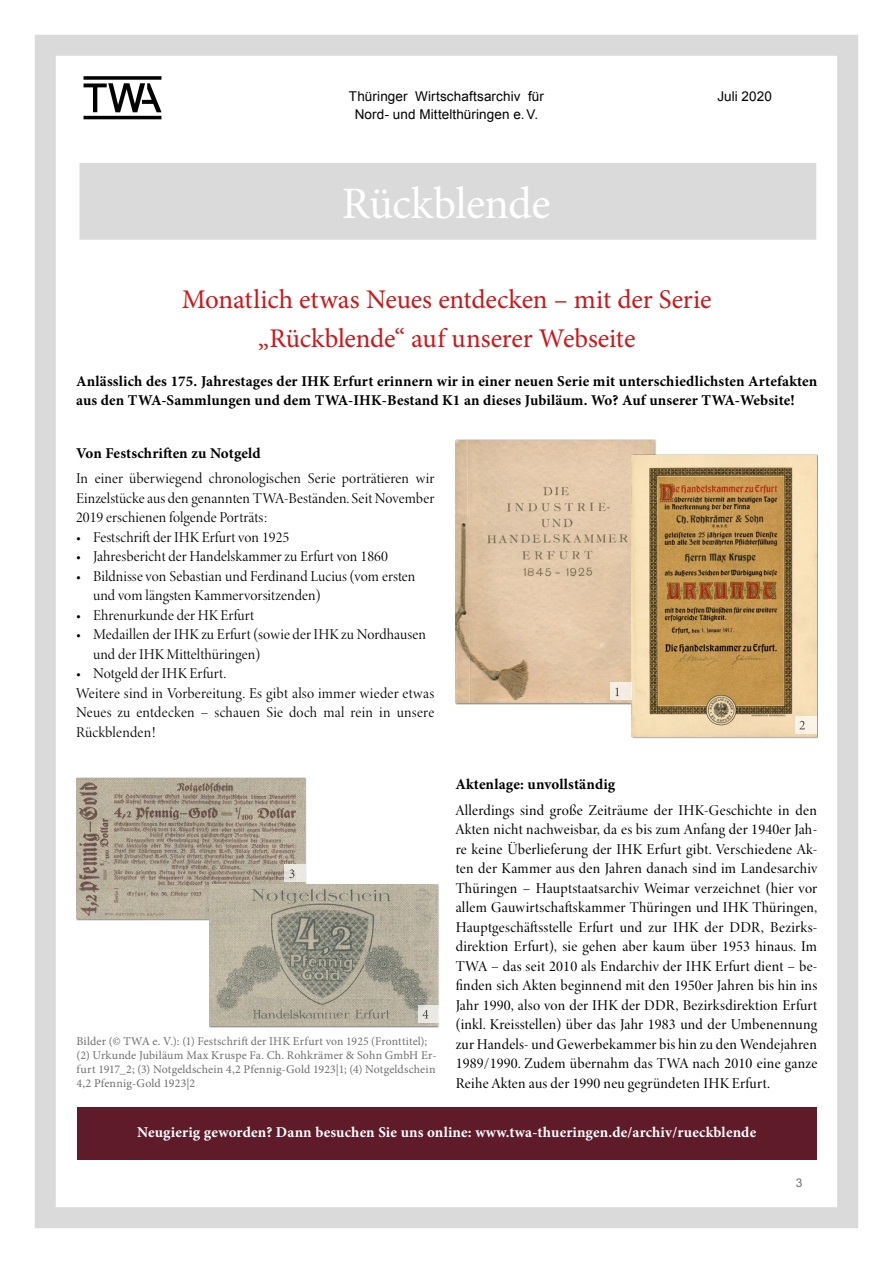
<style>
.page{position:relative;width:893px;height:1263px;background:#fff}
.page>*{position:absolute;margin:0;border:0;box-sizing:border-box;transform-origin:0 0}
.t1{font:45px "Minion Pro";letter-spacing:-.015em;color:#fff}
.t2{font:27px/39px "Minion Pro";letter-spacing:-.01em;color:#cd171a;text-align:center}
.t3{font:15px/19.5px "Minion Variable Concept";letter-spacing:-.035em;color:#000}
.t4{font:700 15px/19.5px "Minion Pro";letter-spacing:.01em;color:#000}
.t5{font:700 15px "Minion Pro";letter-spacing:.01em;color:#fff}
.t6{font:13.5px "Arial";letter-spacing:.01em;color:#000}
.t7{font:12px "Arial";color:#706f6f}
.t8{font:11.85px/14.2px "Minion Pro";letter-spacing:.01em;color:#706f6f}
.s1{font-size:12px}
</style>
<div class="page">
<svg style="left:84px;top:76px;width:78px;height:43px"></svg>
<div style="left:35px;top:35px;width:823px;height:1193px;border:21px solid #dadada"></div>
<div style="left:77px;top:1107px;width:739px;height:53px;background:#5f1b2a"></div>
<div style="left:78px;top:161px;width:740px;height:80px;background:#dadada;border:2px solid #fff"></div>
<img style="left:455px;top:440px;width:199px;height:263px">
<div style="left:631px;top:454px;width:187px;height:284px;background:#000;opacity:.5"></div>
<img style="left:632px;top:455px;width:184px;height:281px">
<div style="left:76px;top:777px;width:231px;height:143px;background:#000;opacity:.5"></div>
<img style="left:77px;top:778px;width:228px;height:140px">
<div style="left:209px;top:884px;width:230px;height:144px;background:#000;opacity:.5"></div>
<img style="left:209px;top:884px;width:228px;height:142px">
<div style="left:610px;top:683px;width:21px;height:17px;background:#f5ece2"></div>
<svg style="left:615px;top:687px;width:4px;height:9px"></svg>
<div style="left:284px;top:864px;width:22px;height:18px;background:linear-gradient(to right,#e2deda,#ebe8e2)"></div>
<svg style="left:289px;top:869px;width:5px;height:9px"></svg>
<div style="left:795px;top:716px;width:21px;height:17px;background:#fbf3e7"></div>
<svg style="left:799px;top:721px;width:6px;height:8px"></svg>
<div style="left:418px;top:1005px;width:22px;height:17px;background:linear-gradient(to right,#e4e2dc,#edece8)"></div>
<svg style="left:422px;top:1010px;width:6px;height:8px"></svg>
<p class="t6" style="left:349px;top:88px;width:197px">Thüringer Wirtschaftsarchiv für</p>
<p class="t6" style="left:717px;top:88px;width:56px">Juli 2020</p>
<p class="t6" style="left:355px;top:106px;width:185px">Nord- und Mittelthüringen e.V.</p>
<h1 class="t1" style="left:342px;top:174px;width:210px">Rückblende</h1>
<h2 class="t2" style="left:182px;top:280px;width:531px">Monatlich etwas Neues entdecken – mit der Serie „Rückblende“ auf unserer Webseite</h2>
<p class="t4" style="left:76px;top:371px;width:743px">Anlässlich des 175. Jahrestages der IHK Erfurt erinnern wir in einer neuen Serie mit unterschiedlichsten Artefakten aus den TWA-Sammlungen und dem TWA-IHK-Bestand K1 an dieses Jubiläum. Wo? Auf unserer TWA-Website!</p>
<p class="t4" style="left:76px;top:443px;width:186px">Von Festschriften zu Notgeld</p>
<p class="t3" style="left:76px;top:468px;width:360px;text-align:justify">In einer überwiegend chronologischen Serie porträtieren wir Einzelstücke aus den genannten TWA-Beständen. Seit November 2019 erschienen folgende Porträts:</p>
<p class="t3" style="left:76px;top:527px;width:215px">• Festschrift der IHK Erfurt von 1925</p>
<p class="t3" style="left:76px;top:546px;width:314px">• Jahresbericht der Handelskammer zu Erfurt von 1860</p>
<p class="t3" style="left:93px;top:566px;width:325px;text-indent:-17px">• Bildnisse von Sebastian und Ferdinand Lucius (vom ersten und vom längsten Kammervorsitzenden)</p>
<p class="t3" style="left:76px;top:605px;width:180px">• Ehrenurkunde der HK Erfurt</p>
<p class="t3" style="left:93px;top:624px;width:335px;text-indent:-17px">• Medaillen der IHK zu Erfurt (sowie der IHK zu Nordhausen und der IHK Mittelthüringen)</p>
<p class="t3" style="left:76px;top:663px;width:360px">• Notgeld der IHK Erfurt.<br>Weitere sind in Vorbereitung. Es gibt also immer wieder etwas Neues zu entdecken – schauen Sie doch mal rein in unsere Rückblenden!</p>
<p class="t4" style="left:455px;top:774px;width:161px">Aktenlage: unvollständig</p>
<p class="t3" style="left:456px;top:800px;width:364px;text-align:justify">Allerdings sind große Zeiträume der IHK-Geschichte in den Akten nicht nachweisbar, da es bis zum Anfang der 1940er Jah&shy;re keine Überlieferung der IHK Erfurt gibt. Verschiedene Ak&shy;ten der Kammer aus den Jahren danach sind im Landesarchiv Thüringen – Hauptstaatsarchiv Weimar verzeichnet (hier vor allem Gauwirtschaftskammer Thüringen und IHK Thüringen, Hauptgeschäftsstelle Erfurt und zur IHK der DDR, Bezirks&shy;direktion Erfurt), sie gehen aber kaum über 1953 hinaus. Im TWA – das seit 2010 als Endarchiv der IHK Erfurt dient – be&shy;finden sich Akten beginnend mit den 1950er Jahren bis hin ins Jahr 1990, also von der IHK der DDR, Bezirksdirektion Erfurt (inkl. Kreisstellen) über das Jahr 1983 und der Umbenennung zur Handels- und Gewerbekammer bis hin zu den Wendejahren 1989/1990. Zudem übernahm das TWA nach 2010 eine ganze Reihe Akten aus der 1990 neu gegründeten IHK Erfurt.</p>
<p class="t5" style="left:137px;top:1122px;width:621px">Neugierig geworden? Dann besuchen Sie uns online: www.twa-thueringen.de/archiv/rueckblende</p>
<p class="t8" style="left:77px;top:1034px;width:361px">Bilder (© TWA e. V.): <span class="s1">(1)</span> Festschrift der IHK Erfurt von 1925 (Fronttitel); (2) Urkunde Jubiläum Max Kruspe Fa. Ch. Rohkrämer &amp; Sohn GmbH Er&shy;furt 1917_2; <span class="s1">(3)</span> Notgeldschein 4,2 Pfennig-Gold 1923|1; <span class="s1">(4)</span> Notgeldschein 4,2 Pfennig-Gold 1923|2</p>
<p class="t7" style="left:796px;top:1174px;width:8px">3</p>
</div>
